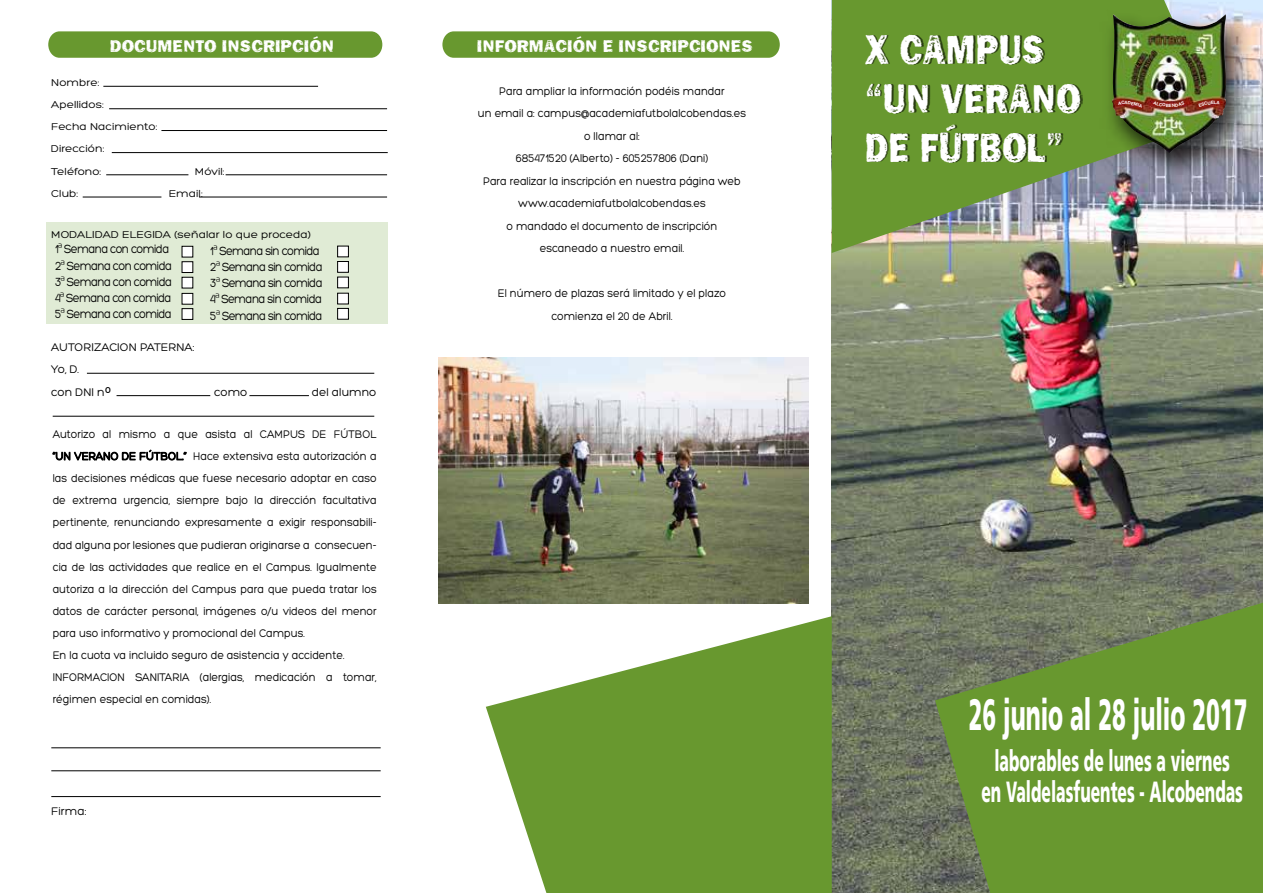
<style>
.page{position:relative;width:1263px;height:893px;background:#fff}
.page>*{position:absolute;margin:0;border:0;box-sizing:border-box;transform-origin:0 0}
.t1{font:900 43.8px "Frutiger LT Std";color:#fff;scale:.51 1}
.t2{font:42.45px/48.9px "Frankie";color:#fff;scale:.82 1}
.t3{font:900 29.25px/30.3px "Frutiger LT Std";color:#fff;text-align:center;scale:.53 1}
.t4{font:17.55px "Frankie";color:#fff}
.t5{font:12.9px/16.2px "Hero";letter-spacing:-.045em;color:#000;scale:.87 1}
.t6{font:12px/22.2px "Hero";color:#000;text-align:center;scale:.9 1}
.t7{font:12px/22.4px "Hero";color:#000}
.t8{font:10.8px/22px "Hero";color:#000;scale:1.1 1}
.t9{font:700 4.5px "Helvetica Neue";color:#fff}
.s1{font-family:"Victory";font-weight:300}
.s2{font-family:"Verdana"}
</style>
<div class="page">
<img style="left:832px;top:208px;width:431px;height:685px">
<svg style="left:48px;top:31px;width:334px;height:27px;background:#6d9b36"></svg>
<svg style="left:442px;top:31px;width:338px;height:27px;background:#6d9b37"></svg>
<div style="left:46px;top:222px;width:342px;height:101px;background:#e0ebd5"></div>
<div style="left:182px;top:246px;width:11px;height:11px;background:#fff;border:1px solid #000"></div>
<div style="left:182px;top:261px;width:11px;height:12px;background:#fff;border:1px solid #000"></div>
<div style="left:182px;top:277px;width:11px;height:11px;background:#fff"></div>
<div style="left:182px;top:293px;width:11px;height:11px;background:#fff;border:1px solid #000"></div>
<div style="left:182px;top:308px;width:11px;height:12px;background:#fff;border:1px solid #000"></div>
<div style="left:337px;top:246px;width:12px;height:11px;background:#fff;border:1px solid #000"></div>
<div style="left:337px;top:261px;width:12px;height:11px;background:#fff;border:1px solid #000"></div>
<div style="left:337px;top:277px;width:12px;height:11px;background:#fff;border:1px solid #000"></div>
<div style="left:337px;top:293px;width:12px;height:11px;background:#fff;border:1px solid #000"></div>
<div style="left:337px;top:308px;width:12px;height:11px;background:#fff;border:1px solid #000"></div>
<svg style="left:52px;top:450px;width:135px;height:10px"></svg>
<hr style="left:226px;top:175px;width:161px;height:1px;background:#000">
<hr style="left:109px;top:108px;width:278px;height:1px;background:#000">
<hr style="left:161px;top:130px;width:226px;height:1px;background:#000">
<hr style="left:112px;top:152px;width:276px;height:1px;background:#000">
<hr style="left:106px;top:175px;width:82px;height:1px;background:#000">
<hr style="left:103px;top:86px;width:215px;height:1px;background:#000">
<hr style="left:83px;top:197px;width:78px;height:1px;background:#000">
<hr style="left:199px;top:197px;width:188px;height:1px;background:#000">
<hr style="left:87px;top:373px;width:287px;height:1px;background:#000">
<hr style="left:117px;top:395px;width:93px;height:1px;background:#000">
<hr style="left:249px;top:395px;width:60px;height:1px;background:#000">
<hr style="left:51px;top:747px;width:330px;height:1px;background:#000">
<hr style="left:51px;top:770px;width:330px;height:1px;background:#000">
<hr style="left:51px;top:796px;width:330px;height:1px;background:#000">
<svg style="left:832px;top:0;width:385px;height:253px;background:#7a9f4f"></svg>
<svg style="left:935px;top:597px;width:328px;height:296px;background:#6a8f3c"></svg>
<img style="left:1082px;top:0;width:181px;height:208px">
<img style="left:1112px;top:14px;width:114px;height:139px">
<img style="left:439px;top:357px;width:369px;height:247px">
<svg style="left:486px;top:616px;width:346px;height:277px;fill:#68982f"></svg>
<hr style="left:53px;top:416px;width:321px;height:1px;background:#000">
<svg style="left:1118px;top:101px;width:24px;height:7px"></svg>
<svg style="left:1153px;top:101px;width:31px;height:6px"></svg>
<svg style="left:1198px;top:101px;width:22px;height:6px"></svg>
<h3 class="t4" style="left:110px;top:35px;width:226px">DOCUMENTO INSCRIPCIÓN</h3>
<h3 class="t4" style="left:477px;top:35px;width:278px">INFORMACIÓN E INSCRIPCIONES</h3>
<p class="t8" style="left:51px;top:72px;width:98px">Nombre:<br>Apellidos:<br>Fecha Nacimiento:<br>Dirección:<br>Teléfono:</p>
<p class="t6" style="left:478px;top:80px;width:299px">Para ampliar la información podéis mandar<br>un email a: campus@academiafutbolalcobendas.es o llamar al:<br>685471520 (Alberto) - 605257806 (Dani)<br>Para realizar la inscripción en nuestra página web www.academiafutbolalcobendas.es<br>o mandado el documento de inscripción escaneado a nuestro email.</p>
<p class="t6" style="left:498px;top:282px;width:255px">El número de plazas será limitado y el plazo comienza el 20 de Abril.</p>
<p class="t8" style="left:195px;top:160px;width:29px">Móvil:</p>
<p class="t8" style="left:51px;top:182px;width:26px">Club:</p>
<p class="t8" style="left:169px;top:182px;width:33px">Email:</p>
<p class="t8" style="left:51px;top:223px;width:238px">MODALIDAD ELEGIDA (señalar lo que proceda)</p>
<p class="t5" style="left:55px;top:241px;width:136px">1<span class="s1">ª</span> Semana con comida<br>2<span class="s1">ª</span> Semana con comida<br>3<span class="s1">ª</span> Semana con comida<br>4<span class="s1">ª</span> Semana con comida<br>5<span class="s1">ª</span> Semana con comida</p>
<p class="t5" style="left:210px;top:243px;width:130px">1<span class="s1">ª</span> Semana sin comida<br>2<span class="s1">ª</span> Semana sin comida<br>3<span class="s1">ª</span> Semana sin comida<br>4<span class="s1">ª</span> Semana sin comida<br>5<span class="s1">ª</span> Semana sin comida</p>
<p class="t7" style="left:51px;top:336px;width:145px">AUTORIZACION PATERNA:<br>Yo, D.<br>con DNI n<span class="s2">º</span></p>
<p class="t7" style="left:214px;top:381px;width:35px">como</p>
<p class="t7" style="left:312px;top:381px;width:66px">del alumno</p>
<p class="t6" style="left:53px;top:423px;width:362px;text-align:left">Autorizo al mismo a que asista al CAMPUS DE FÚTBOL “UN VERANO DE FÚTBOL.” Hace extensiva esta autorización a las decisiones médicas que fuese necesario adoptar en caso de extrema urgencia, siempre bajo la dirección facultativa pertinente, renunciando expresamente a exigir responsabili&shy;dad alguna por lesiones que pudieran originarse a consecuen&shy;cia de las actividades que realice en el Campus. Igualmente autoriza a la dirección del Campus para que pueda tratar los datos de carácter personal, imágenes o/u videos del menor para uso informativo y promocional del Campus.<br>En la cuota va incluido seguro de asistencia y accidente.<br>INFORMACION SANITARIA (alergias, medicación a tomar, régimen especial en comidas).</p>
<p class="t7" style="left:51px;top:800px;width:37px">Firma:</p>
<h2 class="t2" style="left:865px;top:24px;width:265px">X CAMPUS “UN VERANO<br>DE FÚTBOL”</h2>
<p class="t9" style="left:1169px;top:101px;width:4px">E</p>
<h1 class="t1" style="left:969px;top:688px;width:548px">26 junio al 28 julio 2017</h1>
<h3 class="t3" style="left:981px;top:746px;width:495px">laborables de lunes a viernes en Valdelasfuentes - Alcobendas</h3>
</div>
